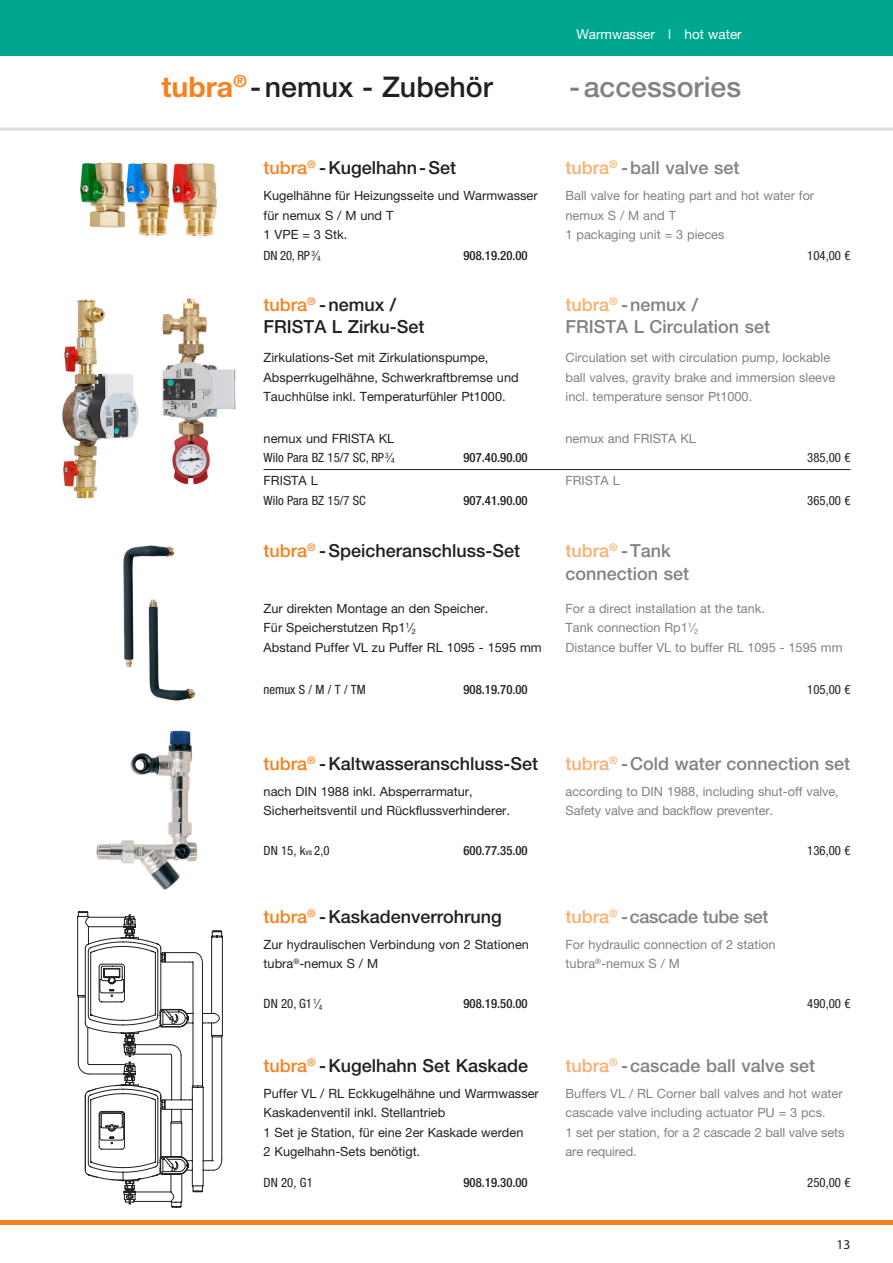
<style>
.page{position:relative;width:893px;height:1263px;background:#fff}
.page>*{position:absolute;margin:0;border:0;box-sizing:border-box;transform-origin:0 0}
.t1{font:500 28.5px "Helvetica Neue LT Std";color:#231f20}
.t2{font:500 28.5px "Helvetica Neue LT Std";color:#808285}
.t3{font:500 18px/22.5px "Helvetica Neue LT Std";color:#231f20}
.t4{font:500 18px/22.5px "Helvetica Neue LT Std";color:#808285}
.t5{font:500 18px "Helvetica Neue LT Std";letter-spacing:-.02em;color:#808285}
.t6{font:500 18px "Helvetica Neue LT Std";color:#faaf71}
.t7{font:13.5px "Helvetica Neue LT Std";color:#fff}
.t8{font:13.5px "Myriad Pro";color:#231f20}
.t9{font:12.75px/19.5px "Helvetica Neue LT Std";color:#231f20}
.t10{font:12.75px/19.5px "Helvetica Neue LT Std";color:#808285}
.t11{font:condensed 12.75px "Helvetica Neue LT Std";color:#231f20}
.t12{font:500 condensed 12.75px "Helvetica Neue LT Std";color:#231f20}
.t13{font:condensed 7.5px "Helvetica Neue LT Std";color:#231f20}
.s1{font-weight:700;color:#f58220}
.s2{color:#f58220}
.s3{color:#faaf71}
.s4{font-size:12.75px}
.s5{color:#808285}
.s6{font-size:8.25px}
</style>
<div class="page">
<div style="left:0;top:0;width:893px;height:55px;background:#00a78e"></div>
<div style="left:0;top:1220px;width:893px;height:5px;background:#f58220"></div>
<img style="left:62px;top:299px;width:77px;height:200px">
<img style="left:96px;top:730px;width:102px;height:160px">
<img style="left:123px;top:545px;width:72px;height:156px">
<svg style="left:77px;top:911px;width:146px;height:297px"></svg>
<img style="left:80px;top:162px;width:137px;height:75px">
<img style="left:162px;top:298px;width:74px;height:187px">
<hr style="left:0;top:128px;width:893px;height:3px;background:#dcdddf">
<hr style="left:264px;top:469px;width:586px;height:1px;background:#231f20">
<p class="t1" style="left:162px;top:70px;width:333px"><span class="s1">tubra</span><sup>®</sup> -nemux - Zubehör</p>
<p class="t7" style="left:576px;top:27px;width:80px">Warmwasser</p>
<p class="t7" style="left:668px;top:27px;width:4px">l</p>
<p class="t7" style="left:685px;top:27px;width:59px">hot water</p>
<p class="t2" style="left:569px;top:70px;width:174px">-accessories</p>
<p class="t3" style="left:264px;top:157px;width:194px"><span class="s2">tubra</span><sup>®</sup> -Kugelhahn-Set</p>
<p class="t4" style="left:566px;top:157px;width:175px"><span class="s3">tubra</span><sup>®</sup> -ball valve set</p>
<p class="t9" style="left:264px;top:186px;width:275px">Kugelhähne für Heizungsseite und Warmwasser für nemux S / M und T</p>
<p class="t9" style="left:264px;top:225px;width:85px">1 VPE = 3 Stk.</p>
<p class="t10" style="left:566px;top:186px;width:250px">Ball valve for heating part and hot water for nemux S / M and T</p>
<p class="t10" style="left:566px;top:225px;width:160px">1 packaging unit = 3 pieces</p>
<p class="t13" style="left:311px;top:251px;width:11px">3<span class="s4">⁄</span>4</p>
<p class="t11" style="left:264px;top:248px;width:48px">DN 20, RP</p>
<p class="t12" style="left:463px;top:248px;width:66px">908.19.20.00</p>
<p class="t11" style="left:807px;top:248px;width:45px">104,00 €</p>
<p class="t3" style="left:264px;top:293px;width:162px"><span class="s2">tubra</span><sup>®</sup> -nemux /<br>FRISTA L Zirku-Set</p>
<p class="t4" style="left:566px;top:293px;width:206px"><span class="s3">tubra</span><sup>®</sup> -nemux /<br>FRISTA L Circulation set</p>
<p class="t9" style="left:264px;top:348px;width:257px">Zirkulations-Set mit Zirkulationspumpe,<br>Absperrkugelhähne, Schwerkraftbremse und<br>Tauchhülse inkl. Temperaturfühler Pt1000.</p>
<p class="t10" style="left:566px;top:348px;width:271px">Circulation set with circulation pump, lockable ball valves, gravity brake and immersion sleeve incl. temperature sensor Pt1000.</p>
<p class="t9" style="left:264px;top:428px;width:132px">nemux und FRISTA KL</p>
<p class="t9" style="left:264px;top:471px;width:56px">FRISTA L</p>
<p class="t13" style="left:385px;top:453px;width:11px">3<span class="s4">⁄</span>4</p>
<p class="t11" style="left:264px;top:450px;width:122px">Wilo Para BZ 15/7 SC, RP</p>
<p class="t12" style="left:463px;top:450px;width:66px">907.40.90.00</p>
<p class="t11" style="left:264px;top:493px;width:104px">Wilo Para BZ 15/7 SC</p>
<p class="t12" style="left:463px;top:492px;width:66px">907.41.90.00</p>
<p class="t10" style="left:566px;top:428px;width:132px">nemux and FRISTA KL</p>
<p class="t10" style="left:566px;top:471px;width:56px">FRISTA L</p>
<p class="t11" style="left:807px;top:450px;width:45px">385,00 €</p>
<p class="t11" style="left:807px;top:493px;width:45px">365,00 €</p>
<p class="t3" style="left:264px;top:539px;width:258px"><span class="s2">tubra</span><sup>®</sup> -Speicheranschluss-Set</p>
<p class="t6" style="left:566px;top:540px;width:107px">tubra<sup>®</sup> <span class="s5">-Tank</span></p>
<p class="t4" style="left:566px;top:562px;width:125px">connection set</p>
<p class="t9" style="left:264px;top:598px;width:226px">Zur direkten Montage an den Speicher.</p>
<p class="t9" style="left:264px;top:618px;width:154px">Für Speicherstutzen Rp1<sup>1</sup>⁄<sub>2</sub></p>
<p class="t9" style="left:264px;top:637px;width:280px">Abstand Puffer VL zu Puffer RL 1095 - 1595 mm</p>
<p class="t10" style="left:566px;top:598px;width:201px">For a direct installation at the tank.</p>
<p class="t10" style="left:566px;top:618px;width:134px">Tank connection Rp1<sup>1</sup>⁄<sub>2</sub></p>
<p class="t10" style="left:566px;top:637px;width:278px">Distance buffer VL to buffer RL 1095 - 1595 mm</p>
<p class="t11" style="left:264px;top:682px;width:104px">nemux S / M / T / TM</p>
<p class="t12" style="left:463px;top:682px;width:66px">908.19.70.00</p>
<p class="t11" style="left:807px;top:682px;width:45px">105,00 €</p>
<p class="t3" style="left:264px;top:752px;width:276px"><span class="s2">tubra</span><sup>®</sup> -Kaltwasseranschluss-Set</p>
<p class="t4" style="left:566px;top:752px;width:286px"><span class="s3">tubra</span><sup>®</sup> -Cold water connection set</p>
<p class="t9" style="left:264px;top:781px;width:211px">nach DIN 1988 inkl. Absperrarmatur,</p>
<p class="t9" style="left:264px;top:801px;width:248px">Sicherheitsventil und Rückflussverhinderer.</p>
<p class="t10" style="left:566px;top:781px;width:275px">according to DIN 1988, including shut-off valve,<br>Safety valve and backflow preventer.</p>
<p class="t11" style="left:264px;top:843px;width:67px">DN 15, k<span class="s6">vs</span> 2,0</p>
<p class="t12" style="left:463px;top:843px;width:66px">600.77.35.00</p>
<p class="t11" style="left:807px;top:843px;width:45px">136,00 €</p>
<p class="t3" style="left:264px;top:905px;width:240px"><span class="s2">tubra</span><sup>®</sup> -Kaskadenverrohrung</p>
<p class="t5" style="left:566px;top:906px;width:205px"><span class="s3">tubra</span><sup>®</sup> -cascade tube set</p>
<p class="t9" style="left:264px;top:934px;width:267px">Zur hydraulischen Verbindung von 2 Stationen tubra<sup>®</sup>-nemux S / M</p>
<p class="t10" style="left:566px;top:934px;width:212px">For hydraulic connection of 2 station</p>
<p class="t10" style="left:566px;top:954px;width:116px">tubra<sup>®</sup>-nemux S / M</p>
<p class="t13" style="left:313px;top:1000px;width:11px">1<span class="s4">⁄</span>4</p>
<p class="t11" style="left:264px;top:996px;width:50px">DN 20, G1</p>
<p class="t12" style="left:463px;top:996px;width:66px">908.19.50.00</p>
<p class="t11" style="left:807px;top:996px;width:45px">490,00 €</p>
<p class="t3" style="left:264px;top:1054px;width:266px"><span class="s2">tubra</span><sup>®</sup> -Kugelhahn Set Kaskade</p>
<p class="t4" style="left:566px;top:1054px;width:251px"><span class="s3">tubra</span><sup>®</sup> -cascade ball valve set</p>
<p class="t9" style="left:264px;top:1083px;width:277px">Puffer VL / RL Eckkugelhähne und Warmwasser<br>Kaskadenventil inkl. Stellantrieb</p>
<p class="t9" style="left:264px;top:1122px;width:261px">1 Set je Station, für eine 2er Kaskade werden<br>2 Kugelhahn-Sets benötigt.</p>
<p class="t10" style="left:566px;top:1083px;width:279px">Buffers VL / RL Corner ball valves and hot water cascade valve including actuator PU = 3 pcs.</p>
<p class="t10" style="left:566px;top:1122px;width:280px">1 set per station, for a 2 cascade 2 ball valve sets are required.</p>
<p class="t11" style="left:264px;top:1175px;width:51px">DN 20, G1</p>
<p class="t12" style="left:463px;top:1175px;width:66px">908.19.30.00</p>
<p class="t11" style="left:807px;top:1175px;width:45px">250,00 €</p>
<p class="t8" style="left:837px;top:1236px;width:15px">13</p>
</div>
